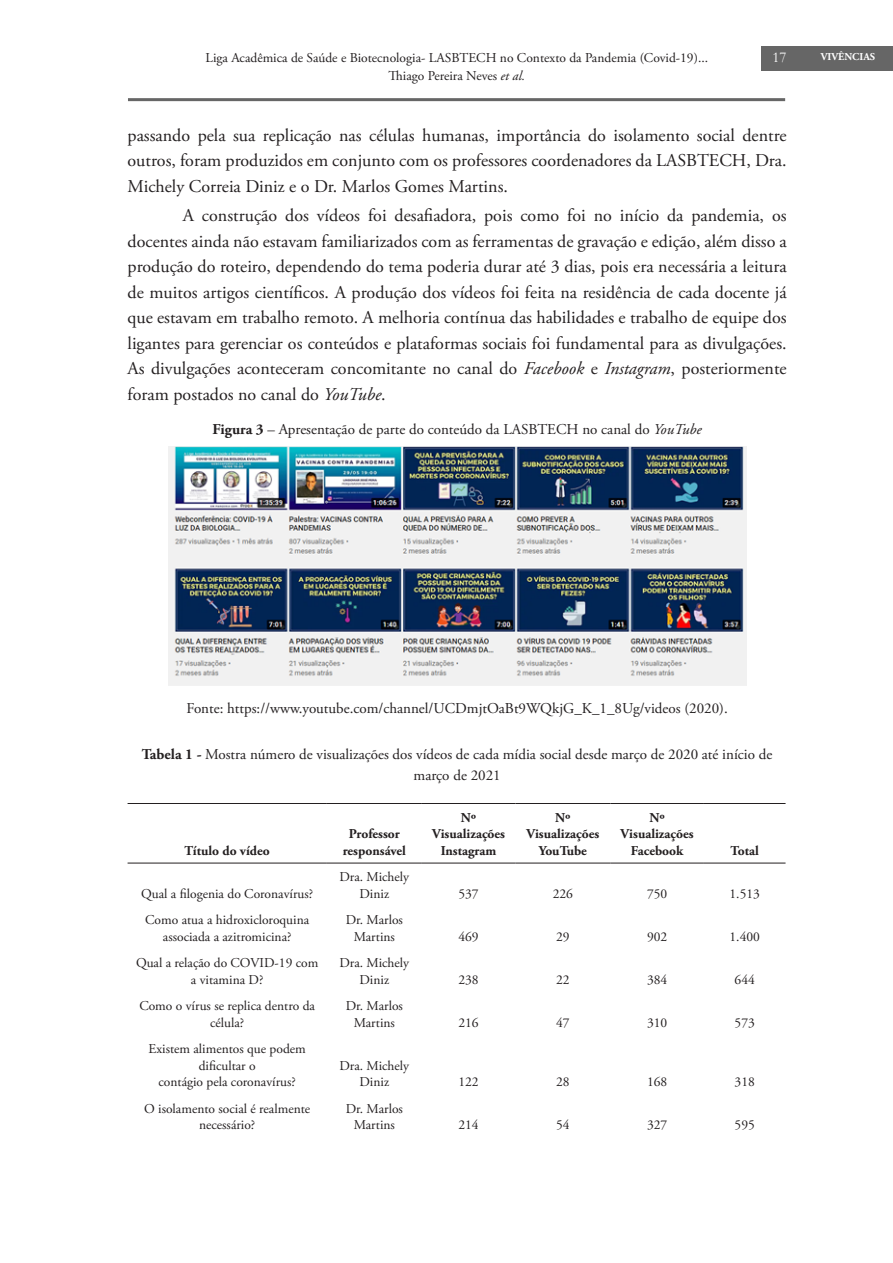
<style>
.page{position:relative;width:893px;height:1263px;background:#fff}
.page>*{position:absolute;margin:0;border:0;box-sizing:border-box;transform-origin:0 0}
.TEXTO_NORMAL{font:18px/25.5px "Adobe Garamond Pro";color:#231f20;text-align:justify}
.Tabela{font:15px/21px "Adobe Garamond Pro";color:#231f20;text-align:center}
.t1{font:15px "Garamond";color:#fff}
.t2{font:13.5px/16.2px "Adobe Garamond Pro";color:#231f20;text-align:center}
.t3{font:700 13.5px/16.2px "Adobe Garamond Pro";color:#231f20;text-align:center}
.t4{font:700 10.5px "Adobe Garamond Pro";color:#fff}
.s1{font-style:italic}
.s2{font-weight:700}
</style>
<div class="page">
<div style="left:761px;top:46px;width:132px;height:25px;background:#666"></div>
<hr style="left:128px;top:98px;width:657px;height:3px;background:#666">
<hr style="left:128px;top:803px;width:199px;height:1px;background:#231f20">
<hr style="left:327px;top:803px;width:95px;height:1px;background:#231f20">
<hr style="left:422px;top:803px;width:93px;height:1px;background:#231f20">
<hr style="left:515px;top:803px;width:95px;height:1px;background:#231f20">
<hr style="left:610px;top:803px;width:94px;height:1px;background:#231f20">
<hr style="left:704px;top:803px;width:81px;height:1px;background:#231f20">
<hr style="left:128px;top:863px;width:199px;height:1px;background:#231f20">
<hr style="left:327px;top:863px;width:95px;height:1px;background:#231f20">
<hr style="left:422px;top:863px;width:93px;height:1px;background:#231f20">
<hr style="left:515px;top:863px;width:95px;height:1px;background:#231f20">
<hr style="left:610px;top:863px;width:94px;height:1px;background:#231f20">
<hr style="left:704px;top:863px;width:81px;height:1px;background:#231f20">
<img style="left:168px;top:447px;width:579px;height:239px">
<p class="t2" style="left:206px;top:50px;width:504px">Liga Acadêmica de Saúde e Biotecnologia- LASBTECH no Contexto da Pandemia (Covid-19)...</p>
<p class="t1" style="left:773px;top:47px;width:16px">17</p>
<p class="t2" style="left:388px;top:68px;width:138px">Thiago Pereira Neves <span class="s1">et al.</span></p>
<p class="TEXTO_NORMAL" style="left:128px;top:123px;width:661px">passando pela sua replicação nas células humanas, importância do isolamento social dentre outros, foram produzidos em conjunto com os professores coordenadores da LASBTECH, Dra.<br>Michely Correia Diniz e o Dr. Marlos Gomes Martins.</p>
<p class="TEXTO_NORMAL" style="left:128px;top:204px;width:661px;text-indent:55px">A construção dos vídeos foi desafiadora, pois como foi no início da pandemia, os docentes ainda não estavam familiarizados com as ferramentas de gravação e edição, além disso a produção do roteiro, dependendo do tema poderia durar até 3 dias, pois era necessária a leitura de muitos artigos científicos. A produção dos vídeos foi feita na residência de cada docente já que estavam em trabalho remoto. A melhoria contínua das habilidades e trabalho de equipe dos ligantes para gerenciar os conteúdos e plataformas sociais foi fundamental para as divulgações.<br>As divulgações aconteceram concomitante no canal do <span class="s1">Facebook</span> e <span class="s1">Instagram</span>, posteriormente foram postados no canal do <span class="s1">YouTube</span>.</p>
<p class="Tabela" style="left:213px;top:419px;width:490px"><span class="s2">Figura 3</span> – Apresentação de parte do conteúdo da LASBTECH no canal do <span class="s1">YouTube</span></p>
<p class="t4" style="left:821px;top:50px;width:56px">VIVÊNCIAS</p>
<p class="Tabela" style="left:186px;top:698px;width:543px">Fonte: https://www.youtube.com/channel/UCDmjtOaBt9WQkjG_K_1_8Ug/videos (2020).</p>
<p class="Tabela" style="left:142px;top:744px;width:632px"><span class="s2">Tabela 1 -</span> Mostra número de visualizações dos vídeos de cada mídia social desde março de 2020 até início de março de 2021</p>
<p class="t3" style="left:185px;top:842px;width:87px">Título do vídeo</p>
<p class="t2" style="left:141px;top:886px;width:174px">Qual a filogenia do Coronavírus?</p>
<p class="t3" style="left:343px;top:826px;width:64px">Professor responsável</p>
<p class="t2" style="left:340px;top:869px;width:71px">Dra. Michely<br>Diniz</p>
<p class="t2" style="left:145px;top:912px;width:166px">Como atua a hidroxicloroquina associada a azitromicina?</p>
<p class="t2" style="left:346px;top:912px;width:59px">Dr. Marlos<br>Martins</p>
<p class="t2" style="left:136px;top:955px;width:184px">Qual a relação do COVID-19 com a vitamina D?</p>
<p class="t2" style="left:340px;top:955px;width:71px">Dra. Michely<br>Diniz</p>
<p class="t2" style="left:139px;top:998px;width:177px">Como o vírus se replica dentro da célula?</p>
<p class="t2" style="left:346px;top:998px;width:59px">Dr. Marlos<br>Martins</p>
<p class="t2" style="left:149px;top:1041px;width:159px">Existem alimentos que podem dificultar o<br>contágio pela coronavírus?</p>
<p class="t2" style="left:340px;top:1058px;width:71px">Dra. Michely<br>Diniz</p>
<p class="t2" style="left:144px;top:1101px;width:168px">O isolamento social é realmente necessário?</p>
<p class="t2" style="left:346px;top:1101px;width:59px">Dr. Marlos<br>Martins</p>
<p class="t3" style="left:432px;top:810px;width:74px">Nº<br>Visualizações</p>
<p class="t3" style="left:441px;top:842px;width:57px">Instagram</p>
<p class="t3" style="left:526px;top:810px;width:74px">Nº<br>Visualizações<br>YouTube</p>
<p class="t3" style="left:621px;top:810px;width:74px">Nº<br>Visualizações<br>Facebook</p>
<p class="t3" style="left:731px;top:842px;width:30px">Total</p>
<p class="t2" style="left:458px;top:886px;width:22px">537</p>
<p class="t2" style="left:553px;top:886px;width:22px">226</p>
<p class="t2" style="left:647px;top:886px;width:22px">750</p>
<p class="t2" style="left:729px;top:886px;width:32px">1.513</p>
<p class="t2" style="left:458px;top:929px;width:22px">469</p>
<p class="t2" style="left:556px;top:929px;width:15px">29</p>
<p class="t2" style="left:647px;top:929px;width:22px">902</p>
<p class="t2" style="left:729px;top:929px;width:32px">1.400</p>
<p class="t2" style="left:458px;top:972px;width:22px">238</p>
<p class="t2" style="left:556px;top:972px;width:15px">22</p>
<p class="t2" style="left:647px;top:972px;width:22px">384</p>
<p class="t2" style="left:735px;top:972px;width:22px">644</p>
<p class="t2" style="left:458px;top:1015px;width:22px">216</p>
<p class="t2" style="left:556px;top:1015px;width:15px">47</p>
<p class="t2" style="left:647px;top:1015px;width:22px">310</p>
<p class="t2" style="left:735px;top:1015px;width:22px">573</p>
<p class="t2" style="left:458px;top:1074px;width:22px">122</p>
<p class="t2" style="left:556px;top:1074px;width:15px">28</p>
<p class="t2" style="left:647px;top:1074px;width:22px">168</p>
<p class="t2" style="left:735px;top:1074px;width:22px">318</p>
<p class="t2" style="left:458px;top:1117px;width:22px">214</p>
<p class="t2" style="left:556px;top:1117px;width:15px">54</p>
<p class="t2" style="left:647px;top:1117px;width:22px">327</p>
<p class="t2" style="left:735px;top:1117px;width:22px">595</p>
</div>
